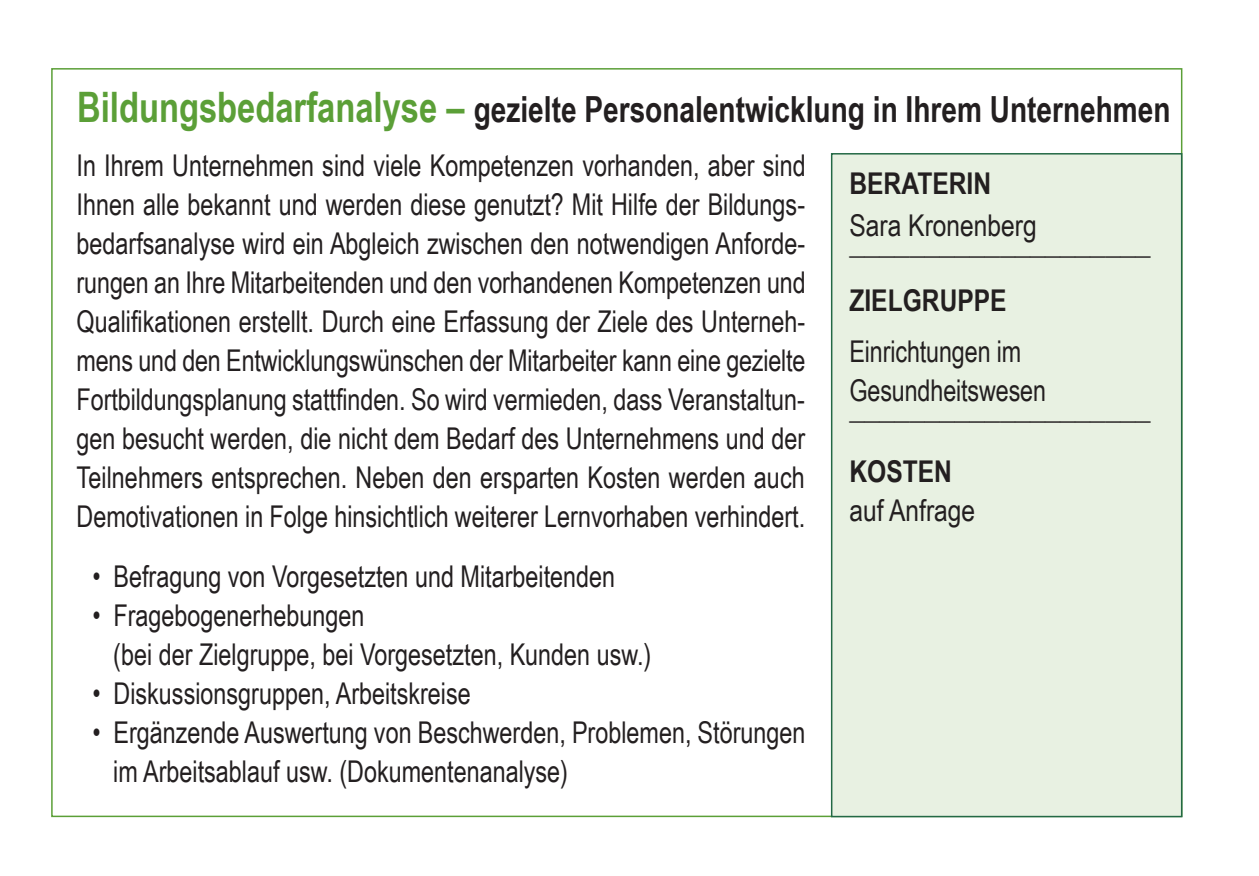
<style>
.page{position:relative;width:1259px;height:876px;background:#fff}
.page>*{position:absolute;margin:0;border:0;box-sizing:border-box;transform-origin:0 0}
.t1{font:700 36px "Arial Narrow";color:#231f20;scale:.95 1}
.t2{font:30px/39px "Arial Narrow";color:#231f20;scale:.95 1}
.t3{font:700 30px/57px "Arial Narrow";color:#231f20;scale:1.1 1}
.t4{font:30px "Arial Narrow";color:#231f20}
.t5{font:700 30px "Arial Narrow";color:#231f20}
.s1{font-size:42px;color:#5b9f37}
</style>
<div class="page">
<div style="left:832px;top:155px;width:349px;height:661px;background:#e8f1e2"></div>
<div style="left:831px;top:153px;width:351px;height:664px;border:2px solid #236945"></div>
<p class="t1" style="left:77px;top:88px;width:1152px"><span class="s1">Bildungsbedarfanalyse –</span> gezielte personalentwicklung in ihrem Unternehmen</p>
<p class="t2" style="left:77px;top:146px;width:769px;text-align:justify">In Ihrem Unternehmen sind viele Kompetenzen vorhanden, aber sind Ihnen alle bekannt und werden diese genutzt? Mit Hilfe der Bildungs&shy;bedarfsanalyse wird ein Abgleich zwischen den notwendigen Anforde&shy;rungen an Ihre Mitarbeitenden und den vorhandenen Kompetenzen und Qualifikationen erstellt. Durch eine Erfassung der Ziele des Unterneh&shy;mens und den Entwicklungswünschen der Mitarbeiter kann eine gezielte Fortbildungsplanung stattfinden. So wird vermieden, dass Veranstaltun&shy;gen besucht werden, die nicht dem Bedarf des Unternehmens und der Teilnehmers entsprechen. Neben den ersparten Kosten werden auch Demotivationen in Folge hinsichtlich weiterer Lernvorhaben verhindert.</p>
<p class="t2" style="left:92px;top:557px;width:552px">• Befragung von Vorgesetzten und Mitarbeitenden</p>
<p class="t2" style="left:113px;top:596px;width:568px;text-indent:-21px">• Fragebogenerhebungen<br>(bei der Zielgruppe, bei Vorgesetzten, Kunden usw.)</p>
<p class="t2" style="left:92px;top:674px;width:400px">• Diskussionsgruppen, Arbeitskreise</p>
<p class="t2" style="left:113px;top:713px;width:730px;text-indent:-21px">• Ergänzende Auswertung von Beschwerden, Problemen, Störungen im Arbeitsablauf usw. (Dokumentenanalyse)</p>
<p class="t5" style="left:849px;top:166px;width:143px">Beraterin</p>
<p class="t4" style="left:849px;top:208px;width:189px">Sara Kronenberg</p>
<p class="t3" style="left:849px;top:215px;width:275px">____________________<br>ZielgrUppe</p>
<p class="t2" style="left:849px;top:332px;width:208px">Einrichtungen im<br>Gesundheitswesen</p>
<p class="t3" style="left:849px;top:377px;width:275px;line-height:63px">____________________<br>Kosten</p>
<p class="t4" style="left:849px;top:493px;width:127px">auf Anfrage</p>
</div>
